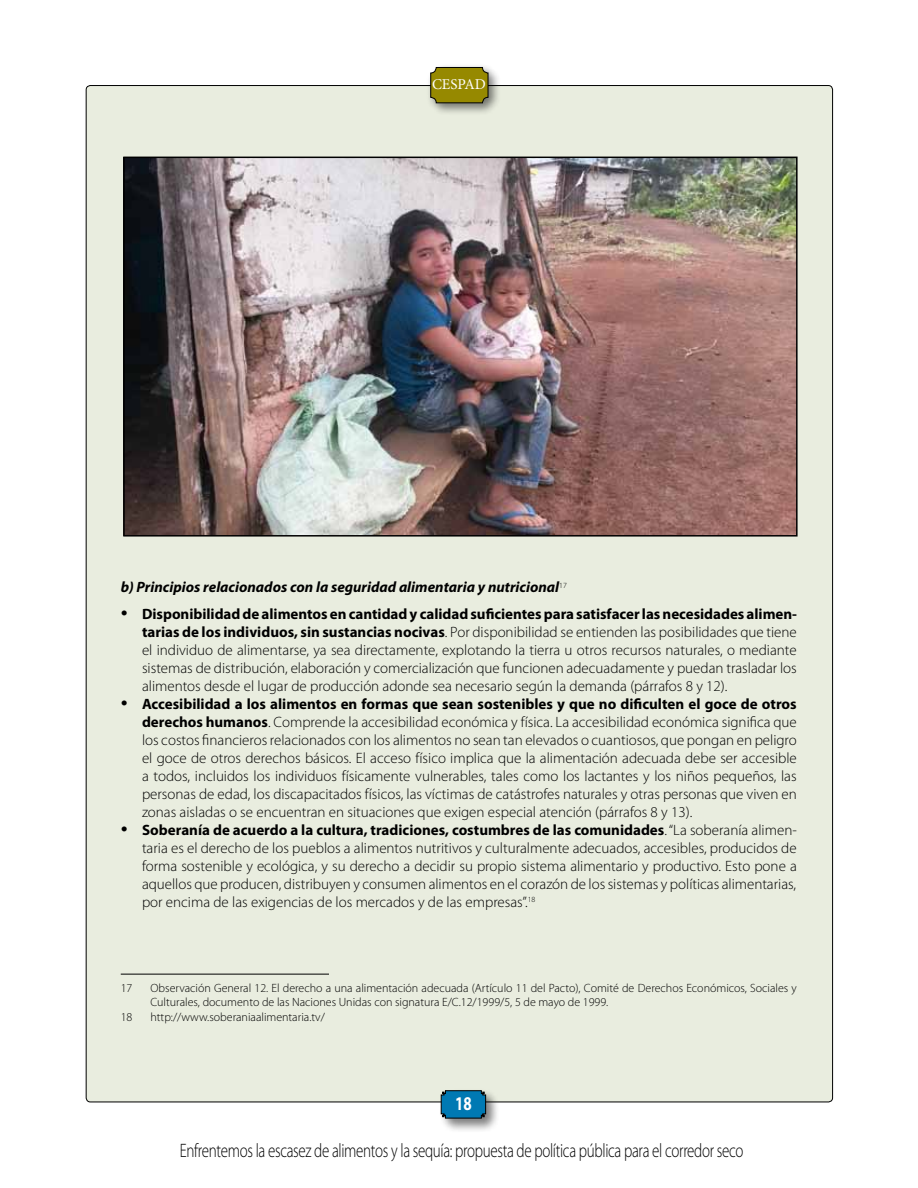
<style>
.page{position:relative;width:918px;height:1188px;background:#fff}
.page>*{position:absolute;margin:0;border:0;box-sizing:border-box;transform-origin:0 0}
.t1{font:300 19.5px "Myriad Pro";letter-spacing:-.02em;color:#000;scale:.77 1}
.t2{font:700 19.5px "Myriad Pro";color:#fff;scale:.77 1}
.t3{font:300 15px/18px "Myriad Pro";color:#000;text-align:justify}
.t4{font:italic 700 15px "Myriad Pro";color:#000}
.t5{font:15px "Minion Pro";color:#fff}
.t6{font:300 12px/14.4px "Myriad Pro";color:#000}
.s1{font-family:"Adobe Garamond Pro";font-weight:400;font-size:18px}
.s2{font-weight:700}
</style>
<div class="page">
<div style="left:86px;top:86px;width:747px;height:1016px;background:#e9eddf;border-radius:4px"></div>
<div style="left:439px;top:1089px;width:61px;height:44px;background:#000;opacity:.5"></div>
<svg style="left:441px;top:1090px;width:45px;height:29px"></svg>
<div style="left:426px;top:63px;width:75px;height:52px;background:#000;opacity:.5"></div>
<div style="left:431px;top:67px;width:57px;height:36px;background:#968900;border-radius:5px"></div>
<div style="left:430px;top:67px;width:58px;height:36px;border:1px solid #000;border-radius:5px"></div>
<img style="left:126px;top:160px;width:669px;height:374px">
<div style="left:123px;top:157px;width:675px;height:380px;border:2px solid #000"></div>
<hr style="left:121px;top:974px;width:208px;height:1px;background:#000">
<p class="t5" style="left:432px;top:74px;width:55px">CESPAD</p>
<p class="t4" style="left:121px;top:577px;width:448px">b) Principios relacionados con la seguridad alimentaria y nutricional<sup>17</sup></p>
<p class="t3" style="left:142px;top:605px;width:657px;text-indent:-21px"><span class="s1">•</span> <span class="s2">Disponibilidad de alimentos en cantidad y calidad suficientes para satisfacer las necesidades alimen&shy;tarias de los individuos, sin sustancias nocivas</span>. Por disponibilidad se entienden las posibilidades que tiene el individuo de alimentarse, ya sea directamente, explotando la tierra u otros recursos naturales, o mediante sistemas de distribución, elaboración y comercialización que funcionen adecuadamente y puedan trasladar los alimentos desde el lugar de producción adonde sea necesario según la demanda (párrafos 8 y 12).</p>
<p class="t3" style="left:142px;top:695px;width:656px;text-indent:-21px"><span class="s1">•</span> <span class="s2">Accesibilidad a los alimentos en formas que sean sostenibles y que no dificulten el goce de otros derechos humanos</span>. Comprende la accesibilidad económica y física. La accesibilidad económica significa que los costos financieros relacionados con los alimentos no sean tan elevados o cuantiosos, que pongan en peligro el goce de otros derechos básicos. El acceso físico implica que la alimentación adecuada debe ser accesible a todos, incluidos los individuos físicamente vulnerables, tales como los lactantes y los niños pequeños, las personas de edad, los discapacitados físicos, las víctimas de catástrofes naturales y otras personas que viven en zonas aisladas o se encuentran en situaciones que exigen especial atención (párrafos 8 y 13).</p>
<p class="t3" style="left:142px;top:821px;width:656px;text-indent:-21px"><span class="s1">•</span> <span class="s2">Soberanía de acuerdo a la cultura, tradiciones, costumbres de las comunidades</span>. “La soberanía alimen&shy;taria es el derecho de los pueblos a alimentos nutritivos y culturalmente adecuados, accesibles, producidos de forma sostenible y ecológica, y su derecho a decidir su propio sistema alimentario y productivo. Esto pone a aquellos que producen, distribuyen y consumen alimentos en el corazón de los sistemas y políticas alimentarias, por encima de las exigencias de los mercados y de las empresas”.<sup>18</sup></p>
<p class="t6" style="left:121px;top:981px;width:13px">17</p>
<p class="t6" style="left:151px;top:981px;width:648px">Observación General 12. El derecho a una alimentación adecuada (Artículo 11 del Pacto), Comité de Derechos Económicos, Sociales y<br>Culturales, documento de las Naciones Unidas con signatura E/C.12/1999/5, 5 de mayo de 1999.</p>
<p class="t6" style="left:121px;top:1010px;width:13px">18</p>
<p class="t6" style="left:151px;top:1010px;width:176px">http://www.soberaniaalimentaria.tv/</p>
<h1 class="t2" style="left:455px;top:1091px;width:23px">18</h1>
<h1 class="t1" style="left:180px;top:1140px;width:734px">Enfrentemos la escasez de alimentos y la sequía: propuesta de política pública para el corredor seco</h1>
</div>
